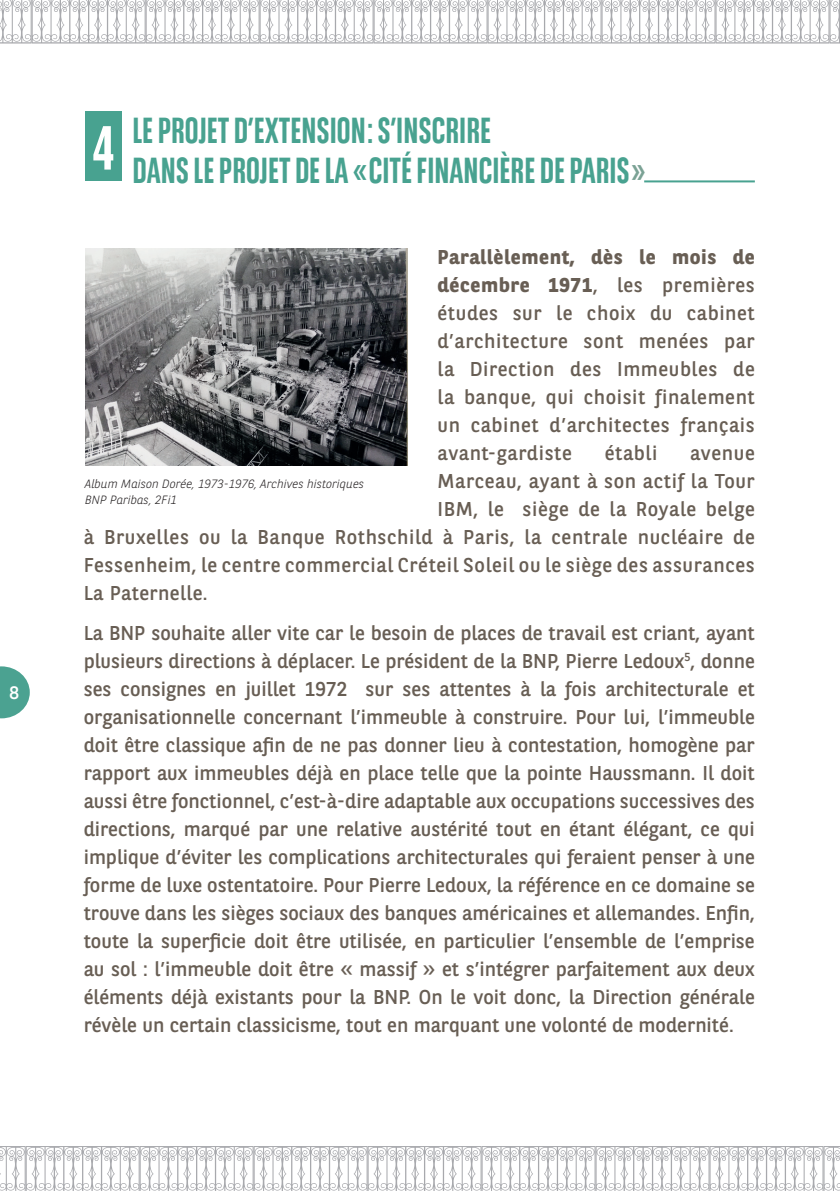
<style>
.page{position:relative;width:840px;height:1191px;background:#fff}
.page>*{position:absolute;margin:0;border:0;box-sizing:border-box;transform-origin:0 0}
.t1{font:700 62px "BNPP Sans Condensed";color:#fff}
.t2{font:700 36px/40px "BNPP Sans Condensed";color:#48a290}
.t3{font:20px/28px "BNPP Sans";letter-spacing:.03em;color:#685e54;text-align:justify}
.t4{font:18px "BNPP Sans";color:#fff}
.t5{font:italic 300 12px/16px "BNPP Sans";color:#231f20}
.s1{color:#7ba295}
.s2{font-weight:700}
</style>
<div class="page">
<svg style="left:0;top:666px;width:30px;height:52px"></svg>
<svg style="left:0;top:0;width:839px;height:44px"></svg>
<svg style="left:0;top:1146px;width:839px;height:45px"></svg>
<div style="left:85px;top:111px;width:36px;height:70px;background:#48a290"></div>
<hr style="left:643px;top:180px;width:111px;height:2px;background:#48a290">
<img style="left:85px;top:249px;width:322px;height:216px">
<p class="t4" style="left:9px;top:680px;width:11px">8</p>
<h1 class="t1" style="left:93px;top:112px;width:23px">4</h1>
<h2 class="t2" style="left:132px;top:110px;width:514px">LE PROJET D’EXTENSION : S’INSCRIRE<br>DANS LE PROJET DE LA « CITÉ FINANCIÈRE DE PARIS <span class="s1">»</span></h2>
<p class="t3" style="left:437px;top:242px;width:319px"><span class="s2">Parallèlement, dès le mois de décembre 1971</span>, les premières études sur le choix du cabinet d’architecture sont menées par la Direction des Immeubles de la banque, qui choisit finalement un cabinet d’architectes français avant-gardiste</p>
<p class="t3" style="left:604px;top:438px;width:54px">établi</p>
<p class="t3" style="left:689px;top:438px;width:66px">avenue</p>
<p class="t3" style="left:437px;top:466px;width:318px">Marceau, ayant à son actif la Tour</p>
<p class="t3" style="left:437px;top:494px;width:319px">IBM, le siège de la Royale belge</p>
<p class="t3" style="left:84px;top:522px;width:672px">à Bruxelles ou la Banque Rothschild à Paris, la centrale nucléaire de</p>
<p class="t3" style="left:84px;top:550px;width:672px">Fessenheim, le centre commercial Créteil Soleil ou le siège des assurances</p>
<p class="t3" style="left:84px;top:578px;width:125px">La Paternelle.</p>
<p class="t3" style="left:84px;top:618px;width:672px">La BNP souhaite aller vite car le besoin de places de travail est criant, ayant plusieurs directions à déplacer. Le président de la BNP, Pierre Ledoux<sup>5</sup>, donne ses consignes en juillet 1972 sur ses attentes à la fois architecturale et organisationnelle concernant l’immeuble à construire. Pour lui, l’immeuble doit être classique afin de ne pas donner lieu à contestation, homogène par rapport aux immeubles déjà en place telle que la pointe Haussmann. Il doit aussi être fonctionnel, c’est-à-dire adaptable aux occupations successives des directions, marqué par une relative austérité tout en étant élégant, ce qui implique d’éviter les complications architecturales qui feraient penser à une forme de luxe ostentatoire. Pour Pierre Ledoux, la référence en ce domaine se trouve dans les sièges sociaux des banques américaines et allemandes. Enfin, toute la superficie doit être utilisée, en particulier l’ensemble de l’emprise au sol : l’immeuble doit être « massif » et s’intégrer parfaitement aux deux éléments déjà existants pour la BNP. On le voit donc, la Direction générale révèle un certain classicisme, tout en marquant une volonté de modernité.</p>
<p class="t5" style="left:85px;top:475px;width:280px">Album Maison Dorée, 1973-1976, Archives historiques<br>BNP Paribas, 2Fi1</p>
</div>
